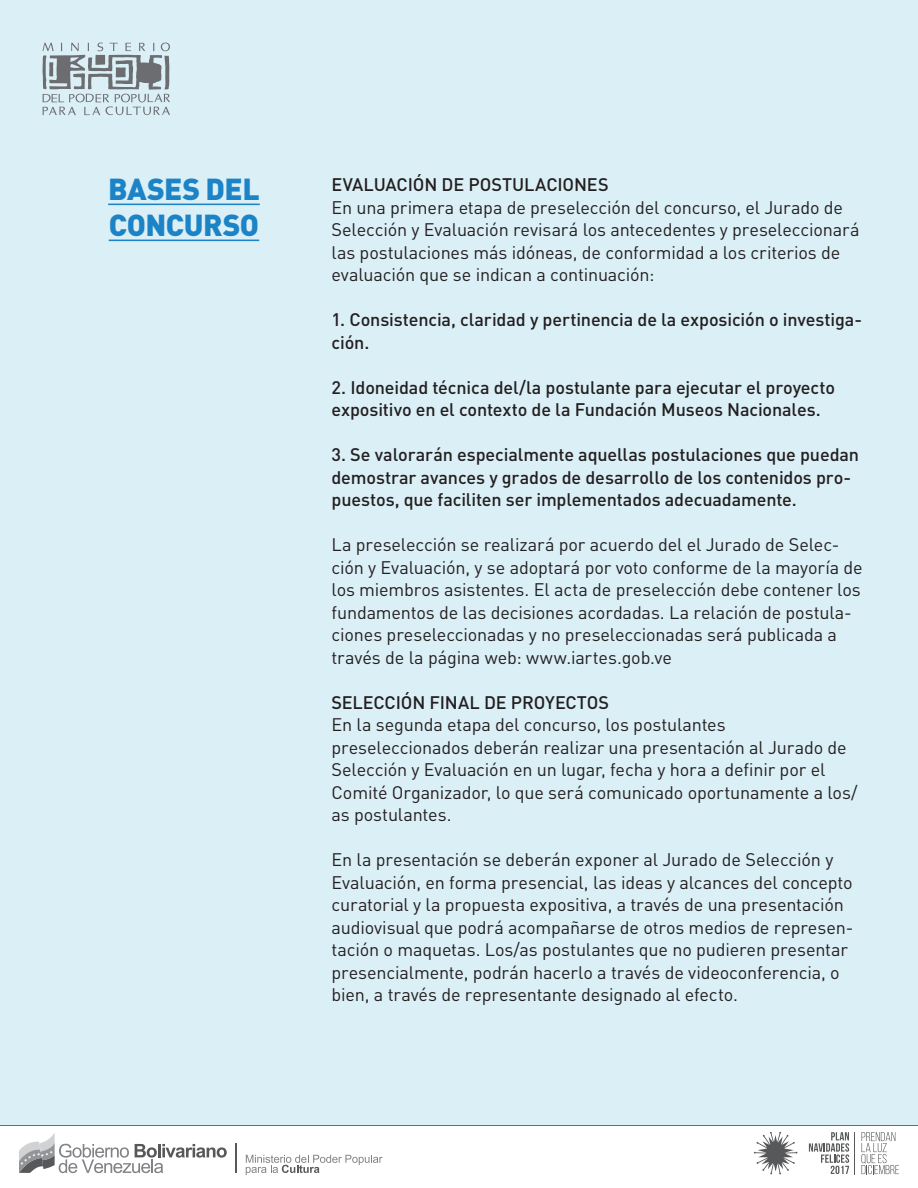
<style>
.page{position:relative;width:918px;height:1188px;background:#fff}
.page>*{position:absolute;margin:0;border:0;box-sizing:border-box;transform-origin:0 0}
.t1{font:900 30px/36px "DIN Pro";letter-spacing:-.015em;color:#1b83c6}
.t2{font:18px/22.5px "DIN Pro";letter-spacing:-.01em;color:#231f20}
.t3{font:500 18px/22.5px "DIN Pro";letter-spacing:-.005em;color:#231f20}
</style>
<div class="page">
<div style="left:0;top:0;width:918px;height:1125px;background:#dbeff6"></div>
<hr style="left:855px;top:1132px;width:1px;height:42px;background:#57585a">
<svg style="left:861px;top:1132px;width:38px;height:42px"></svg>
<svg style="left:754px;top:1132px;width:43px;height:42px"></svg>
<svg style="left:809px;top:1132px;width:40px;height:42px"></svg>
<hr style="left:236px;top:1143px;width:1px;height:30px;background:#57585a">
<svg style="left:19px;top:1133px;width:208px;height:40px"></svg>
<svg style="left:246px;top:1155px;width:137px;height:20px"></svg>
<svg style="left:43px;top:42px;width:127px;height:74px"></svg>
<hr style="left:0;top:1125px;width:918px;height:1px;background:#6c6d70">
<hr style="left:108px;top:204px;width:152px;height:1px;background:#1b83c6">
<hr style="left:109px;top:240px;width:150px;height:1px;background:#1b83c6">
<h1 class="t1" style="left:108px;top:170px;width:153px">BASES DEL<br>CONCURSO</h1>
<p class="t3" style="left:332px;top:173px;width:279px">EVALUACIÓN DE POSTULACIONES</p>
<p class="t2" style="left:332px;top:195px;width:529px">En una primera etapa de preselección del concurso, el Jurado de Selección y Evaluación revisará los antecedentes y preseleccionará las postulaciones más idóneas, de conformidad a los criterios de evaluación que se indican a continuación:</p>
<p class="t3" style="left:332px;top:308px;width:532px">1. Consistencia, claridad y pertinencia de la exposición o investiga&shy;ción.</p>
<p class="t3" style="left:332px;top:375px;width:505px">2. Idoneidad técnica del/la postulante para ejecutar el proyecto expositivo en el contexto de la Fundación Museos Nacionales.</p>
<p class="t3" style="left:332px;top:443px;width:529px">3. Se valorarán especialmente aquellas postulaciones que puedan demostrar avances y grados de desarrollo de los contenidos pro&shy;puestos, que faciliten ser implementados adecuadamente.</p>
<p class="t2" style="left:332px;top:533px;width:533px">La preselección se realizará por acuerdo del el Jurado de Selec&shy;ción y Evaluación, y se adoptará por voto conforme de la mayoría de los miembros asistentes. El acta de preselección debe contener los fundamentos de las decisiones acordadas. La relación de postula&shy;ciones preseleccionadas y no preseleccionadas será publicada a través de la página web: www.iartes.gob.ve</p>
<p class="t3" style="left:332px;top:690px;width:279px">SELECCIÓN FINAL DE PROYECTOS</p>
<p class="t2" style="left:332px;top:713px;width:528px">En la segunda etapa del concurso, los postulantes preseleccionados deberán realizar una presentación al Jurado de Selección y Evaluación en un lugar, fecha y hora a definir por el Comité Organizador, lo que será comunicado oportunamente a los/ as postulantes.</p>
<p class="t2" style="left:332px;top:848px;width:523px">En la presentación se deberán exponer al Jurado de Selección y Evaluación, en forma presencial, las ideas y alcances del concepto curatorial y la propuesta expositiva, a través de una presentación audiovisual que podrá acompañarse de otros medios de represen&shy;tación o maquetas. Los/as postulantes que no pudieren presentar presencialmente, podrán hacerlo a través de videoconferencia, o bien, a través de representante designado al efecto.</p>
</div>
